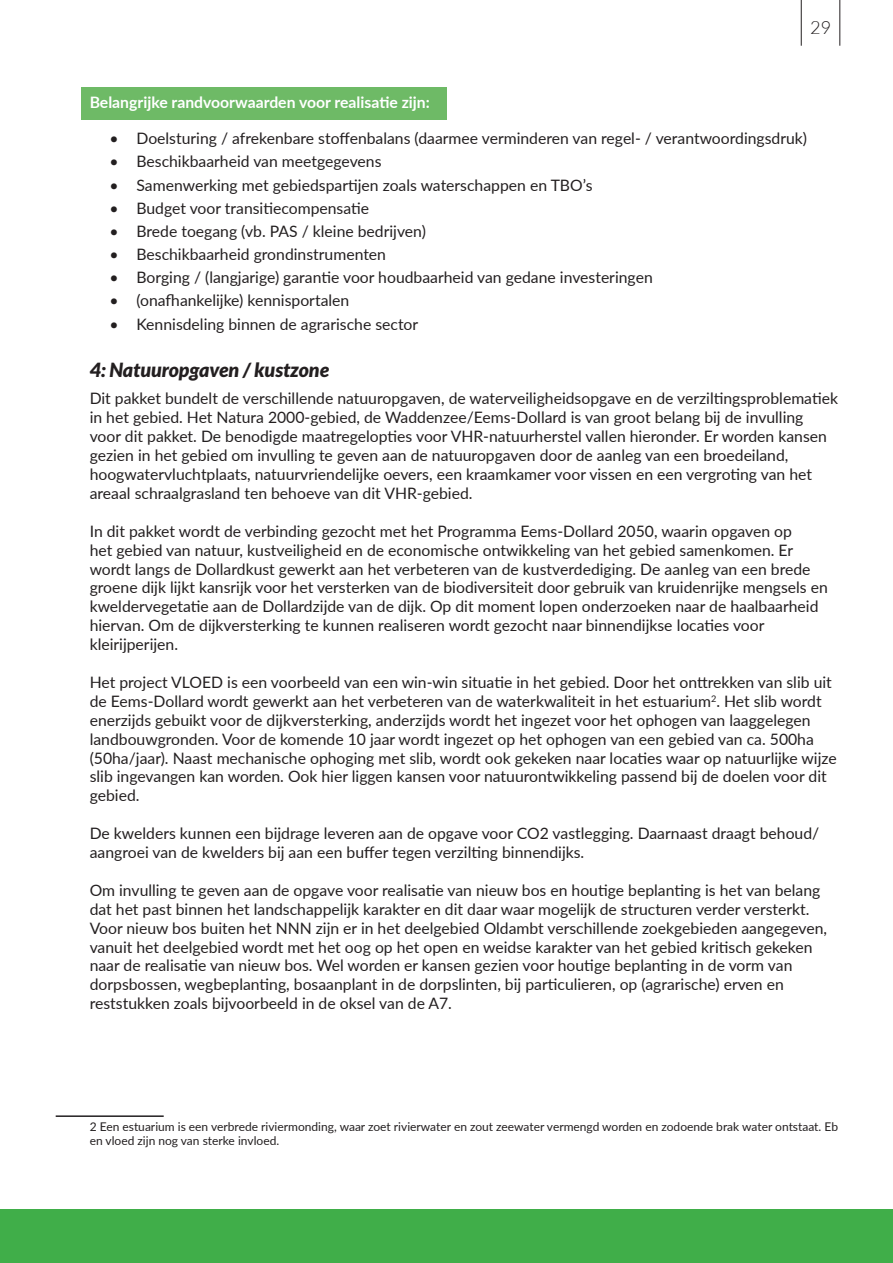
<style>
.page{position:relative;width:893px;height:1263px;background:#fff}
.page>*{position:absolute;margin:0;border:0;box-sizing:border-box;transform-origin:0 0}
.H2_groot_italics{font:italic 900 19.5px "Lato";color:#231f20}
.t1{font:300 18px "Lato";color:#231f20}
.Broodtekst{font:15.75px/18.9px "Lato";color:#231f20}
.Titel___kleurbalk{font:700 15.75px "Lato";color:#fff}
.Voetnoot{font:12px/14.4px "Lato";color:#231f20}
</style>
<div class="page">
<div style="left:81px;top:87px;width:366px;height:33px;background:#6eba66"></div>
<hr style="left:56px;top:1115px;width:108px;height:2px;background:#231f20">
<div style="left:0;top:1209px;width:893px;height:54px;background:#40ae49"></div>
<hr style="left:801px;top:0;width:1px;height:46px;background:#231f20">
<hr style="left:840px;top:0;width:1px;height:46px;background:#231f20">
<p class="t1" style="left:810px;top:18px;width:22px">29</p>
<p class="Titel___kleurbalk" style="left:90px;top:91px;width:342px">Belangrijke randvoorwaarden voor realisatie zijn:</p>
<p class="Broodtekst" style="left:109px;top:128px;width:699px">• Doelsturing / afrekenbare stoffenbalans (daarmee verminderen van regel- / verantwoordingsdruk)</p>
<p class="Broodtekst" style="left:109px;top:152px;width:274px">• Beschikbaarheid van meetgegevens</p>
<p class="Broodtekst" style="left:109px;top:175px;width:485px">• Samenwerking met gebiedspartijen zoals waterschappen en TBO’s</p>
<p class="Broodtekst" style="left:109px;top:198px;width:261px">• Budget voor transitiecompensatie</p>
<p class="Broodtekst" style="left:109px;top:221px;width:318px">• Brede toegang (vb. PAS / kleine bedrijven)</p>
<p class="Broodtekst" style="left:109px;top:244px;width:278px">• Beschikbaarheid grondinstrumenten</p>
<p class="Broodtekst" style="left:109px;top:267px;width:545px">• Borging / (langjarige) garantie voor houdbaarheid van gedane investeringen</p>
<p class="Broodtekst" style="left:109px;top:290px;width:241px">• (onafhankelijke) kennisportalen</p>
<p class="Broodtekst" style="left:109px;top:314px;width:310px">• Kennisdeling binnen de agrarische sector</p>
<p class="H2_groot_italics" style="left:90px;top:358px;width:241px">4: Natuuropgaven / kustzone</p>
<p class="Broodtekst" style="left:90px;top:388px;width:750px">Dit pakket bundelt de verschillende natuuropgaven, de waterveiligheidsopgave en de verziltingsproblematiek in het gebied. Het Natura 2000-gebied, de Waddenzee/Eems-Dollard is van groot belang bij de invulling voor dit pakket. De benodigde maatregelopties voor VHR-natuurherstel vallen hieronder. Er worden kansen gezien in het gebied om invulling te geven aan de natuuropgaven door de aanleg van een broedeiland, hoogwatervluchtplaats, natuurvriendelijke oevers, een kraamkamer voor vissen en een vergroting van het areaal schraalgrasland ten behoeve van dit VHR-gebied.</p>
<p class="Broodtekst" style="left:90px;top:521px;width:740px">In dit pakket wordt de verbinding gezocht met het Programma Eems-Dollard 2050, waarin opgaven op<br>het gebied van natuur, kustveiligheid en de economische ontwikkeling van het gebied samenkomen. Er wordt langs de Dollardkust gewerkt aan het verbeteren van de kustverdediging. De aanleg van een brede groene dijk lijkt kansrijk voor het versterken van de biodiversiteit door gebruik van kruidenrijke mengsels en kweldervegetatie aan de Dollardzijde van de dijk. Op dit moment lopen onderzoeken naar de haalbaarheid hiervan. Om de dijkversterking te kunnen realiseren wordt gezocht naar binnendijkse locaties voor kleirijperijen.</p>
<p class="Broodtekst" style="left:90px;top:672px;width:748px">Het project VLOED is een voorbeeld van een win-win situatie in het gebied. Door het onttrekken van slib uit de Eems-Dollard wordt gewerkt aan het verbeteren van de waterkwaliteit in het estuarium<sup>2</sup>. Het slib wordt enerzijds gebuikt voor de dijkversterking, anderzijds wordt het ingezet voor het ophogen van laaggelegen landbouwgronden. Voor de komende 10 jaar wordt ingezet op het ophogen van een gebied van ca. 500ha (50ha/jaar). Naast mechanische ophoging met slib, wordt ook gekeken naar locaties waar op natuurlijke wijze slib ingevangen kan worden. Ook hier liggen kansen voor natuurontwikkeling passend bij de doelen voor dit gebied.</p>
<p class="Broodtekst" style="left:90px;top:823px;width:731px">De kwelders kunnen een bijdrage leveren aan de opgave voor CO2 vastlegging. Daarnaast draagt behoud/ aangroei van de kwelders bij aan een buffer tegen verzilting binnendijks.</p>
<p class="Broodtekst" style="left:90px;top:880px;width:739px">Om invulling te geven aan de opgave voor realisatie van nieuw bos en houtige beplanting is het van belang dat het past binnen het landschappelijk karakter en dit daar waar mogelijk de structuren verder versterkt.<br>Voor nieuw bos buiten het NNN zijn er in het deelgebied Oldambt verschillende zoekgebieden aangegeven, vanuit het deelgebied wordt met het oog op het open en weidse karakter van het gebied kritisch gekeken naar de realisatie van nieuw bos. Wel worden er kansen gezien voor houtige beplanting in de vorm van dorpsbossen, wegbeplanting, bosaanplant in de dorpslinten, bij particulieren, op (agrarische) erven en reststukken zoals bijvoorbeeld in de oksel van de A7.</p>
<p class="Voetnoot" style="left:90px;top:1118px;width:750px">2 Een estuarium is een verbrede riviermonding, waar zoet rivierwater en zout zeewater vermengd worden en zodoende brak water ontstaat. Eb en vloed zijn nog van sterke invloed.</p>
</div>
